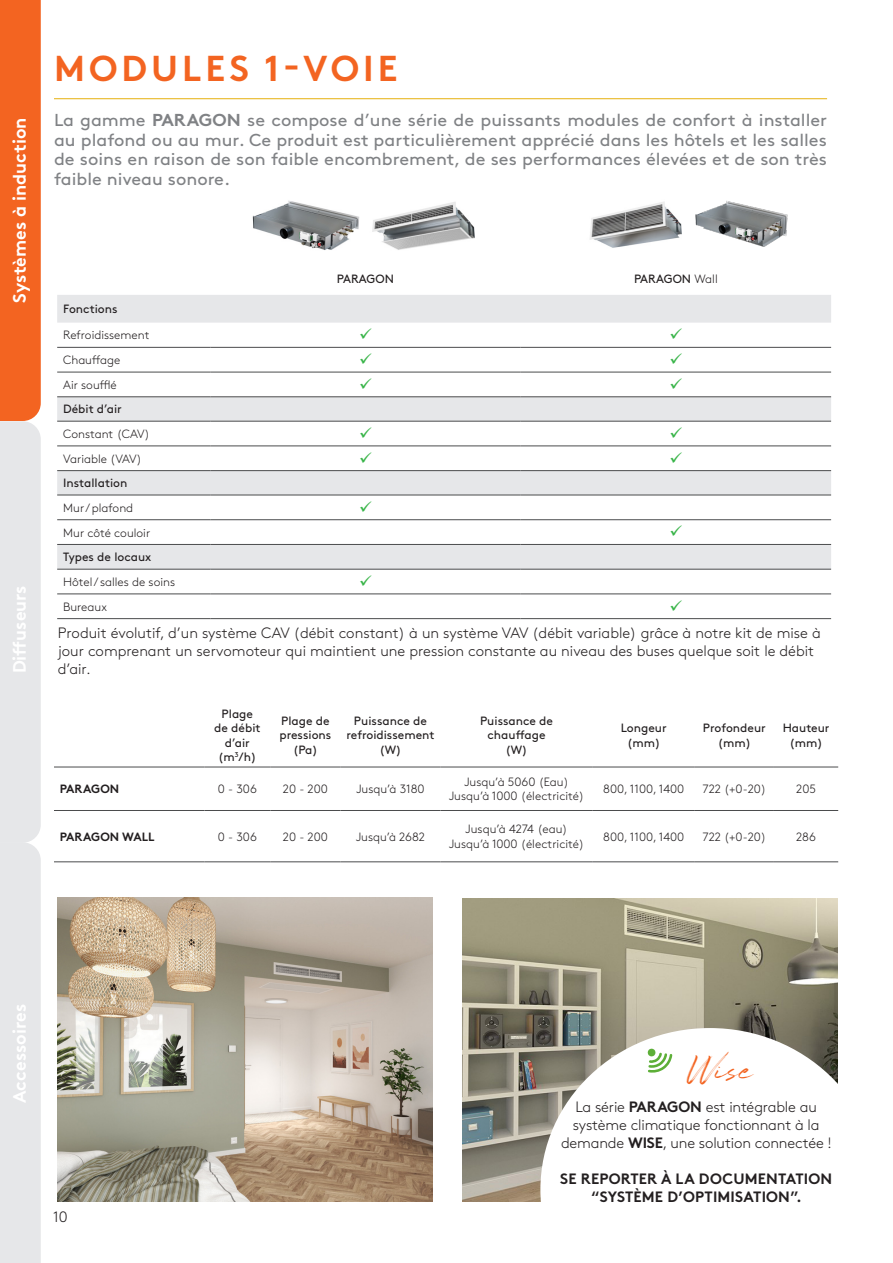
<style>
.page{position:relative;width:893px;height:1263px;background:#fff}
.page>*{position:absolute;margin:0;border:0;box-sizing:border-box;transform-origin:0 0}
.t1{font:700 36px "Swegon Brown";letter-spacing:.11em;color:#f36421}
.t2{font:27px "Splash";color:#f36421}
.t3{font:700 18px "Swegon Brown";color:#fff}
.t4{font:17.25px/19.5px "Swegon Brown";color:#808285;text-align:justify;scale:1.04 1}
.t5{font:300 15px/18px "Swegon Brown";color:#231f20}
.t6{font:700 15px/18px "Swegon Brown";letter-spacing:.01em;color:#231f20;text-align:center}
.t7{font:300 12px/14.4px "Swegon Brown";color:#231f20;text-align:center}
.t8{font:12px/14.4px "Swegon Brown";color:#231f20;text-align:center}
.t9{font:700 12px "Swegon Brown";color:#231f20}
.s1{font-weight:700}
.s2{font-weight:300}
</style>
<div class="page">
<svg style="left:0;top:0;width:41px;height:1263px;background:#eabba7"></svg>
<svg style="left:57px;top:295px;width:774px;height:274px"></svg>
<hr style="left:57px;top:347px;width:153px;height:1px;background:#4b4c4d">
<hr style="left:210px;top:347px;width:311px;height:1px;background:#4b4c4d">
<hr style="left:521px;top:347px;width:310px;height:1px;background:#4b4c4d">
<hr style="left:57px;top:372px;width:153px;height:1px;background:#4b4c4d">
<hr style="left:210px;top:372px;width:311px;height:1px;background:#4b4c4d">
<hr style="left:521px;top:372px;width:310px;height:1px;background:#4b4c4d">
<hr style="left:57px;top:396px;width:153px;height:1px;background:#4b4c4d">
<hr style="left:210px;top:396px;width:311px;height:1px;background:#4b4c4d">
<hr style="left:521px;top:396px;width:310px;height:1px;background:#4b4c4d">
<hr style="left:57px;top:421px;width:153px;height:1px;background:#4b4c4d">
<hr style="left:210px;top:421px;width:311px;height:1px;background:#4b4c4d">
<hr style="left:521px;top:421px;width:310px;height:1px;background:#4b4c4d">
<hr style="left:57px;top:445px;width:153px;height:1px;background:#4b4c4d">
<hr style="left:210px;top:445px;width:311px;height:1px;background:#4b4c4d">
<hr style="left:521px;top:445px;width:310px;height:1px;background:#4b4c4d">
<hr style="left:57px;top:470px;width:153px;height:1px;background:#4b4c4d">
<hr style="left:210px;top:470px;width:311px;height:1px;background:#4b4c4d">
<hr style="left:521px;top:470px;width:310px;height:1px;background:#4b4c4d">
<hr style="left:57px;top:495px;width:153px;height:1px;background:#4b4c4d">
<hr style="left:210px;top:495px;width:311px;height:1px;background:#4b4c4d">
<hr style="left:521px;top:495px;width:310px;height:1px;background:#4b4c4d">
<hr style="left:57px;top:519px;width:153px;height:1px;background:#4b4c4d">
<hr style="left:210px;top:519px;width:311px;height:1px;background:#4b4c4d">
<hr style="left:521px;top:519px;width:310px;height:1px;background:#4b4c4d">
<hr style="left:57px;top:544px;width:153px;height:1px;background:#4b4c4d">
<hr style="left:210px;top:544px;width:311px;height:1px;background:#4b4c4d">
<hr style="left:521px;top:544px;width:310px;height:1px;background:#4b4c4d">
<hr style="left:57px;top:569px;width:153px;height:1px;background:#4b4c4d">
<hr style="left:210px;top:569px;width:311px;height:1px;background:#4b4c4d">
<hr style="left:521px;top:569px;width:310px;height:1px;background:#4b4c4d">
<hr style="left:57px;top:593px;width:153px;height:1px;background:#4b4c4d">
<hr style="left:210px;top:593px;width:311px;height:1px;background:#4b4c4d">
<hr style="left:521px;top:593px;width:310px;height:1px;background:#4b4c4d">
<hr style="left:57px;top:618px;width:153px;height:1px;background:#4b4c4d">
<hr style="left:210px;top:618px;width:311px;height:1px;background:#4b4c4d">
<hr style="left:521px;top:618px;width:310px;height:1px;background:#4b4c4d">
<img style="left:372px;top:202px;width:103px;height:48px">
<img style="left:252px;top:200px;width:108px;height:50px">
<img style="left:590px;top:202px;width:92px;height:46px">
<img style="left:695px;top:201px;width:93px;height:46px">
<hr style="left:54px;top:767px;width:150px;height:1px;background:#4b4c4d">
<hr style="left:204px;top:767px;width:66px;height:1px;background:#4b4c4d">
<hr style="left:270px;top:767px;width:70px;height:1px;background:#4b4c4d">
<hr style="left:340px;top:767px;width:100px;height:1px;background:#4b4c4d">
<hr style="left:440px;top:767px;width:153px;height:1px;background:#4b4c4d">
<hr style="left:593px;top:767px;width:102px;height:1px;background:#4b4c4d">
<hr style="left:695px;top:767px;width:79px;height:1px;background:#4b4c4d">
<hr style="left:774px;top:767px;width:64px;height:1px;background:#4b4c4d">
<hr style="left:54px;top:810px;width:150px;height:1px;background:#4b4c4d">
<hr style="left:204px;top:810px;width:66px;height:1px;background:#4b4c4d">
<hr style="left:270px;top:810px;width:70px;height:1px;background:#4b4c4d">
<hr style="left:340px;top:810px;width:100px;height:1px;background:#4b4c4d">
<hr style="left:440px;top:810px;width:153px;height:1px;background:#4b4c4d">
<hr style="left:593px;top:810px;width:102px;height:1px;background:#4b4c4d">
<hr style="left:695px;top:810px;width:79px;height:1px;background:#4b4c4d">
<hr style="left:774px;top:810px;width:64px;height:1px;background:#4b4c4d">
<hr style="left:54px;top:861px;width:150px;height:1px;background:#4b4c4d">
<hr style="left:204px;top:861px;width:66px;height:1px;background:#4b4c4d">
<hr style="left:270px;top:861px;width:70px;height:1px;background:#4b4c4d">
<hr style="left:340px;top:861px;width:100px;height:1px;background:#4b4c4d">
<hr style="left:440px;top:861px;width:153px;height:1px;background:#4b4c4d">
<hr style="left:593px;top:861px;width:102px;height:1px;background:#4b4c4d">
<hr style="left:695px;top:861px;width:79px;height:1px;background:#4b4c4d">
<hr style="left:774px;top:861px;width:64px;height:1px;background:#4b4c4d">
<img style="left:57px;top:897px;width:375px;height:305px">
<img style="left:462px;top:898px;width:375px;height:303px">
<hr style="left:54px;top:98px;width:773px;height:1px;background:#e6b00d">
<svg style="left:540px;top:1028px;width:298px;height:174px"></svg>
<svg style="left:646px;top:1048px;width:28px;height:25px"></svg>
<svg style="left:360px;top:328px;width:11px;height:11px"></svg>
<svg style="left:671px;top:328px;width:11px;height:11px"></svg>
<svg style="left:360px;top:353px;width:11px;height:11px"></svg>
<svg style="left:671px;top:353px;width:11px;height:11px"></svg>
<svg style="left:360px;top:378px;width:11px;height:11px"></svg>
<svg style="left:671px;top:378px;width:11px;height:11px"></svg>
<svg style="left:360px;top:427px;width:11px;height:11px"></svg>
<svg style="left:671px;top:427px;width:11px;height:11px"></svg>
<svg style="left:360px;top:452px;width:11px;height:11px"></svg>
<svg style="left:671px;top:452px;width:11px;height:11px"></svg>
<svg style="left:360px;top:501px;width:11px;height:11px"></svg>
<svg style="left:671px;top:526px;width:11px;height:10px"></svg>
<p class="t3" style="left:5px;top:303px;width:187px;rotate:-90deg">Systèmes à induction</p>
<p class="t3" style="left:5px;top:673px;width:90px;rotate:-90deg">Diffuseurs</p>
<h1 class="t1" style="left:54px;top:39px;width:345px">MODULES 1-VOIE</h1>
<p class="t4" style="left:54px;top:109px;width:745px">La gamme <span class="s1">PARAGON</span> se compose d’une série de puissants modules de confort à installer au plafond ou au mur. Ce produit est particulièrement apprécié dans les hôtels et les salles de soins en raison de son faible encombrement, de ses performances élevées et de son très faible niveau sonore.</p>
<p class="t8" style="left:63px;top:301px;width:56px">Fonctions</p>
<p class="t7" style="left:63px;top:327px;width:88px">Refroidissement</p>
<p class="t7" style="left:63px;top:352px;width:59px">Chauffage</p>
<p class="t7" style="left:63px;top:377px;width:55px">Air soufflé</p>
<p class="t8" style="left:63px;top:401px;width:60px">Débit d’air</p>
<p class="t7" style="left:63px;top:426px;width:88px">Constant (CAV)</p>
<p class="t7" style="left:63px;top:451px;width:80px">Variable (VAV)</p>
<p class="t8" style="left:63px;top:475px;width:66px">Installation</p>
<p class="t7" style="left:63px;top:500px;width:72px">Mur / plafond</p>
<p class="t7" style="left:63px;top:524px;width:89px">Mur côté couloir</p>
<p class="t8" style="left:63px;top:549px;width:90px">Types de locaux</p>
<p class="t7" style="left:63px;top:574px;width:114px">Hôtel / salles de soins</p>
<p class="t7" style="left:63px;top:598px;width:45px">Bureaux</p>
<p class="t8" style="left:337px;top:271px;width:59px">PARAGON</p>
<p class="t8" style="left:634px;top:271px;width:85px">PARAGON <span class="s2">Wall</span></p>
<p class="t5" style="left:58px;top:623px;width:764px">Produit évolutif, d’un système CAV (débit constant) à un système VAV (débit variable) grâce à notre kit de mise à jour comprenant un servomoteur qui maintient une pression constante au niveau des buses quelque soit le débit d’air.</p>
<p class="t8" style="left:214px;top:705px;width:48px">Plage de débit d’air (m<sup>3</sup>/h)</p>
<p class="t8" style="left:279px;top:713px;width:53px">Plage de pressions (Pa)</p>
<p class="t8" style="left:346px;top:713px;width:90px">Puissance de refroidissement (W)</p>
<p class="t8" style="left:480px;top:713px;width:75px">Puissance de chauffage (W)</p>
<p class="t8" style="left:621px;top:720px;width:47px">Longeur (mm)</p>
<p class="t8" style="left:703px;top:720px;width:64px">Profondeur (mm)</p>
<p class="t8" style="left:783px;top:720px;width:48px">Hauteur (mm)</p>
<p class="t9" style="left:60px;top:779px;width:61px">PARAGON</p>
<p class="t7" style="left:218px;top:781px;width:41px">0 - 306</p>
<p class="t7" style="left:283px;top:781px;width:46px">20 - 200</p>
<p class="t7" style="left:356px;top:781px;width:70px">Jusqu’à 3180</p>
<p class="t7" style="left:449px;top:774px;width:136px">Jusqu’à 5060 (Eau)<br>Jusqu’à 1000 (électricité)</p>
<p class="t7" style="left:603px;top:781px;width:83px">800, 1100, 1400</p>
<p class="t7" style="left:703px;top:781px;width:65px">722 (+0-20)</p>
<p class="t7" style="left:796px;top:781px;width:21px">205</p>
<p class="t9" style="left:60px;top:827px;width:96px">PARAGON WALL</p>
<p class="t7" style="left:218px;top:828px;width:41px">0 - 306</p>
<p class="t7" style="left:283px;top:828px;width:46px">20 - 200</p>
<p class="t7" style="left:356px;top:828px;width:71px">Jusqu’à 2682</p>
<p class="t7" style="left:449px;top:821px;width:136px">Jusqu’à 4274 (eau)<br>Jusqu’à 1000 (électricité)</p>
<p class="t7" style="left:603px;top:828px;width:83px">800, 1100, 1400</p>
<p class="t7" style="left:703px;top:828px;width:65px">722 (+0-20)</p>
<p class="t7" style="left:796px;top:828px;width:21px">286</p>
<p class="t3" style="left:5px;top:1103px;width:100px;rotate:-90deg">Accessoires</p>
<p class="t5" style="left:53px;top:1207px;width:16px">10</p>
<h2 class="t2" style="left:687px;top:1053px;width:69px">Wise</h2>
<p class="t5" style="left:561px;top:1096px;width:272px;text-align:center">La série <span class="s1">PARAGON</span> est intégrable au système climatique fonctionnant à la demande <span class="s1">WISE</span>, une solution connectée !</p>
<p class="t6" style="left:560px;top:1168px;width:273px">SE REPORTER À LA DOCUMENTATION “SYSTÈME D’OPTIMISATION”.</p>
</div>
